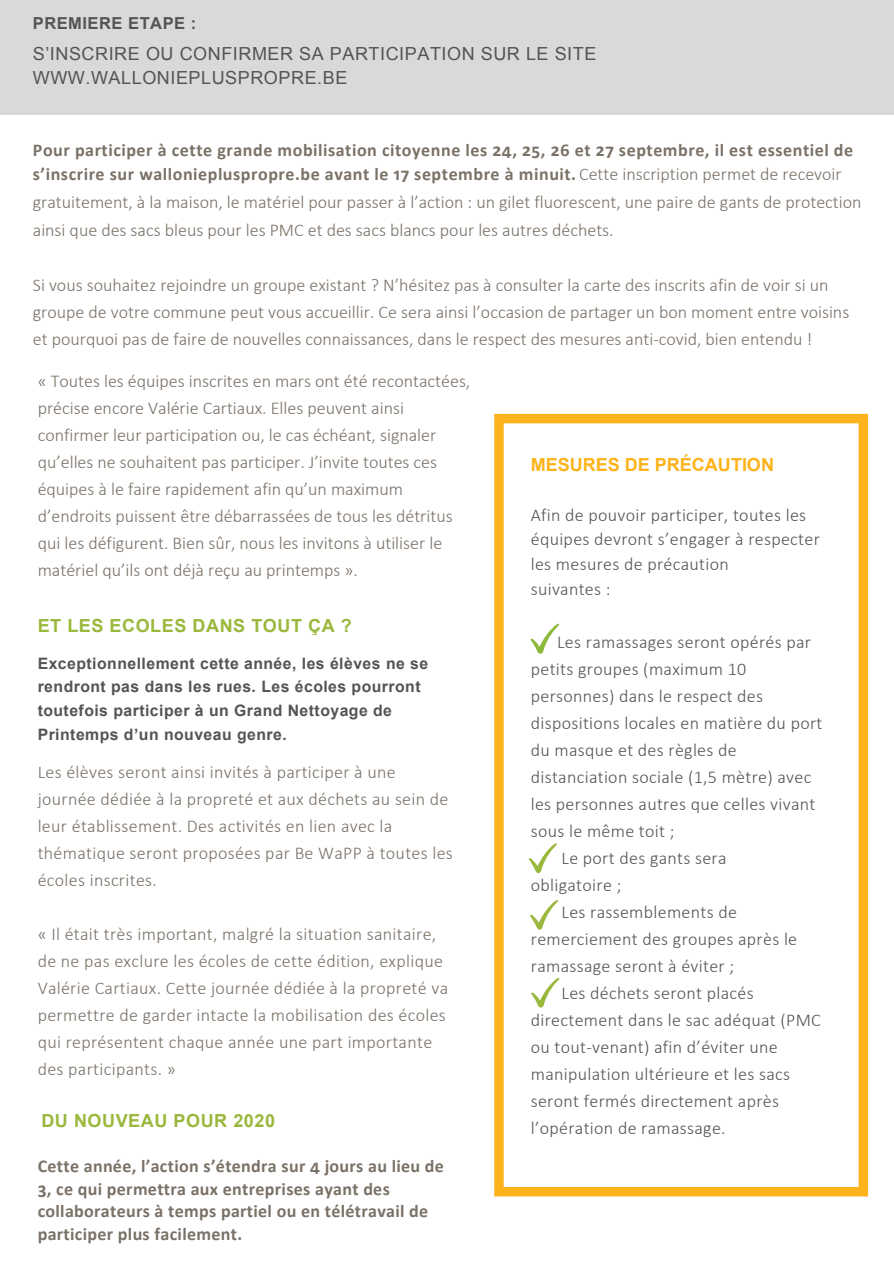
<style>
.page{position:relative;width:894px;height:1264px;background:#fff}
.page>*{position:absolute;margin:0;border:0;box-sizing:border-box;transform-origin:0 0}
.t1{font:300 18px/27px "Calibri";color:#7a7167}
.t2{font:300 18px/24.8px "Calibri";letter-spacing:.02em;color:#545454}
.t3{font:300 18px/27px "Calibri";letter-spacing:.02em;color:#7a7167}
.t4{font:700 18px/22.5px "Calibri";letter-spacing:.02em;color:#7a7167}
.t5{font:18px/24.8px "Arial";letter-spacing:.03em;color:#545454}
.t6{font:700 18px "Arial";letter-spacing:.03em;color:#99b83c}
.t7{font:700 18px "Arial";color:#fdb31b}
.t8{font:700 16.5px "Arial";letter-spacing:.03em;color:#545454}
.t9{font:700 15.75px/23.7px "Arial";letter-spacing:.03em;color:#545454}
.s1{font-weight:700}
</style>
<div class="page">
<div style="left:0;top:0;width:893px;height:114px;background:#d9d9d9"></div>
<svg style="left:494px;top:414px;width:373px;height:782px"></svg>
<svg style="left:530px;top:623px;width:29px;height:31px"></svg>
<svg style="left:528px;top:843px;width:29px;height:30px"></svg>
<svg style="left:529px;top:899px;width:29px;height:30px"></svg>
<svg style="left:530px;top:977px;width:29px;height:30px"></svg>
<p class="t8" style="left:33px;top:17px;width:165px">PREMIERE ETAPE :</p>
<p class="t5" style="left:33px;top:41px;width:565px">S’INSCRIRE OU CONFIRMER SA PARTICIPATION SUR LE SITE<br>WWW.WALLONIEPLUSPROPRE.BE</p>
<p class="t4" style="left:33px;top:139px;width:821px">Pour participer à cette grande mobilisation citoyenne les 24, 25, 26 et 27 septembre, il est essentiel de</p>
<p class="t1" style="left:33px;top:161px;width:830px;line-height:28.2px"><span class="s1">s’inscrire sur walloniepluspropre.be avant le 17 septembre à minuit.</span>Cette inscription permet de recevoir gratuitement, à la maison, le matériel pour passer à l’action : un gilet fluorescent, une paire de gants de protection ainsi que des sacs bleus pour les PMC et des sacs blancs pour les autres déchets.</p>
<p class="t1" style="left:33px;top:273px;width:817px">Si vous souhaitez rejoindre un groupe existant ? N’hésitez pas à consulter la carte des inscrits afin de voir si un groupe de votre commune peut vous accueillir. Ce sera ainsi l’occasion de partager un bon moment entre voisins et pourquoi pas de faire de nouvelles connaissances, dans le respect des mesures anti-covid, bien entendu !</p>
<p class="t1" style="left:38px;top:368px;width:434px">« Toutes les équipes inscrites en mars ont été recontactées, précise encore Valérie Cartiaux. Elles peuvent ainsi confirmer leur participation ou, le cas échéant, signaler qu’elles ne souhaitent pas participer. J’invite toutes ces équipes à le faire rapidement afin qu’un maximum d’endroits puissent être débarrassées de tous les détritus qui les défigurent. Bien sûr, nous les invitons à utiliser le matériel qu’ils ont déjà reçu au printemps ».</p>
<p class="t6" style="left:38px;top:619px;width:315px">ET LES ECOLES DANS TOUT ÇA ?</p>
<p class="t9" style="left:38px;top:653px;width:392px">Exceptionnellement cette année, les élèves ne se rendront pas dans les rues. Les écoles pourront toutefois participer à un Grand Nettoyage de Printemps d’un nouveau genre.</p>
<p class="t3" style="left:38px;top:760px;width:416px">Les élèves seront ainsi invités à participer à une journée dédiée à la propreté et aux déchets au sein de leur établissement. Des activités en lien avec la thématique seront proposées par Be WaPP à toutes les écoles inscrites.</p>
<p class="t3" style="left:38px;top:922px;width:412px">« Il était très important, malgré la situation sanitaire, de ne pas exclure les écoles de cette édition, explique Valérie Cartiaux. Cette journée dédiée à la propreté va permettre de garder intacte la mobilisation des écoles qui représentent chaque année une part importante des participants. »</p>
<p class="t6" style="left:41px;top:1114px;width:235px">DU NOUVEAU POUR 2020</p>
<p class="t4" style="left:38px;top:1154px;width:407px">Cette année, l’action s’étendra sur 4 jours au lieu de 3, ce qui permettra aux entreprises ayant des collaborateurs à temps partiel ou en télétravail de participer plus facilement.</p>
<p class="t7" style="left:530px;top:458px;width:245px">MESURES DE PRÉCAUTION</p>
<p class="t2" style="left:530px;top:503px;width:290px">Afin de pouvoir participer, toutes les équipes devront s’engager à respecter les mesures de précaution<br>suivantes :</p>
<p class="t2" style="left:557px;top:631px;width:255px">Les ramassages seront opérés par</p>
<p class="t2" style="left:530px;top:658px;width:217px">petits groupes (maximum 10</p>
<p class="t2" style="left:530px;top:685px;width:234px">personnes) dans le respect des</p>
<p class="t2" style="left:530px;top:712px;width:293px">dispositions locales en matière du port</p>
<p class="t2" style="left:530px;top:739px;width:207px">du masque et des règles de</p>
<p class="t2" style="left:530px;top:766px;width:282px">distanciation sociale (1,5 mètre) avec</p>
<p class="t2" style="left:530px;top:793px;width:286px">les personnes autres que celles vivant</p>
<p class="t2" style="left:530px;top:820px;width:145px">sous le même toit ;</p>
<p class="t2" style="left:561px;top:847px;width:167px">Le port des gants sera</p>
<p class="t2" style="left:530px;top:874px;width:92px">obligatoire ;</p>
<p class="t2" style="left:561px;top:901px;width:177px">Les rassemblements de</p>
<p class="t2" style="left:530px;top:928px;width:268px">remerciement des groupes après le</p>
<p class="t2" style="left:530px;top:955px;width:205px">ramassage seront à éviter ;</p>
<p class="t2" style="left:561px;top:982px;width:194px">Les déchets seront placés</p>
<p class="t2" style="left:530px;top:1009px;width:291px">directement dans le sac adéquat (PMC</p>
<p class="t2" style="left:530px;top:1036px;width:248px">ou tout-venant) afin d’éviter une</p>
<p class="t2" style="left:530px;top:1063px;width:261px">manipulation ultérieure et les sacs</p>
<p class="t2" style="left:530px;top:1090px;width:250px">seront fermés directement après</p>
<p class="t2" style="left:530px;top:1117px;width:196px">l’opération de ramassage.</p>
</div>
